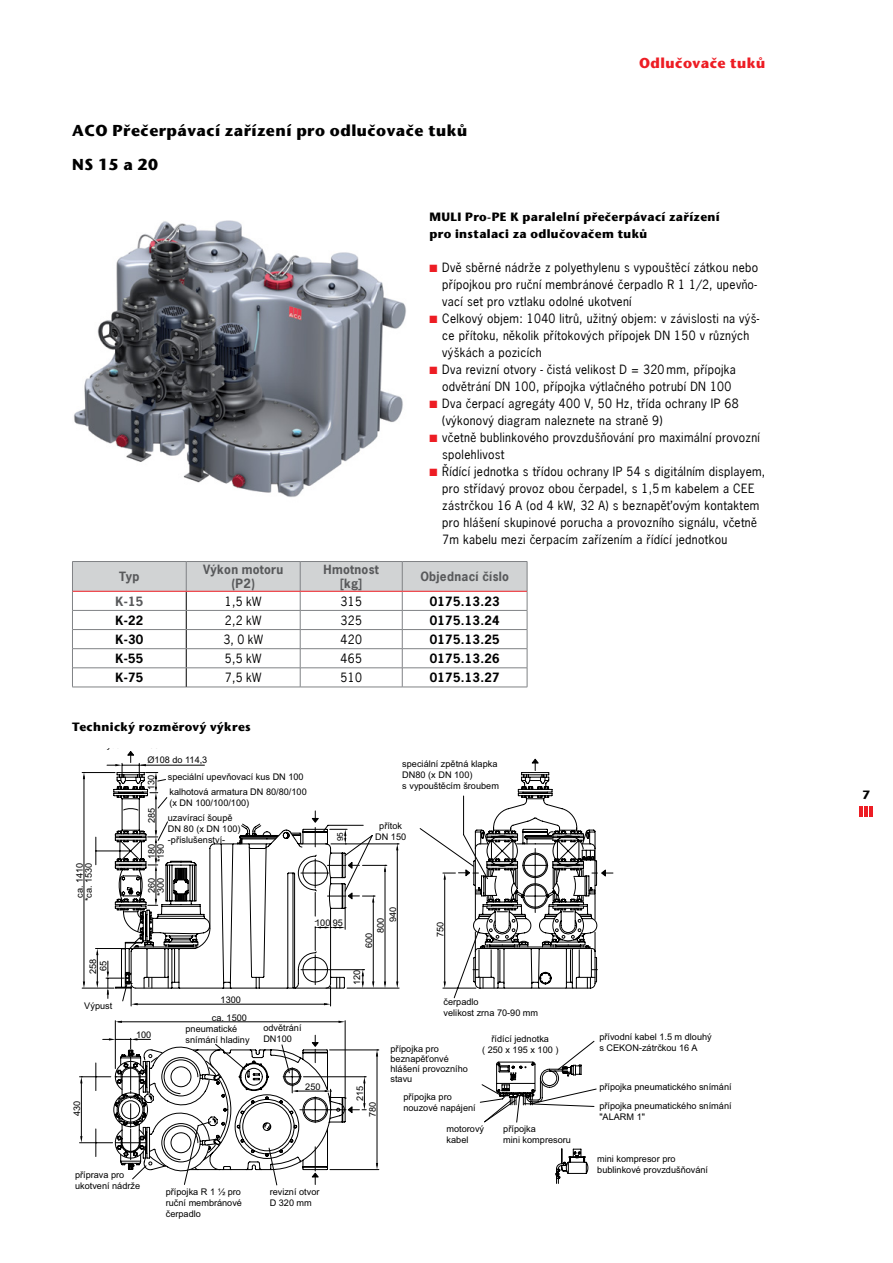
<style>
.page{position:relative;width:893px;height:1263px;background:#fff}
.page>*{position:absolute;margin:0;border:0;box-sizing:border-box;transform-origin:0 0}
.t1{font:700 15.75px/34px "Stone Sans";letter-spacing:.03em;color:#000}
.t2{font:700 14.25px "Stone Sans";letter-spacing:.03em;color:#ed1d24}
.t3{font:12px/17px "News Gothic";letter-spacing:.025em;color:#000}
.t4{font:700 12px/17px "Stone Sans";letter-spacing:.03em;color:#000}
.t5{font:700 12px "News Gothic";letter-spacing:.025em;color:#000}
.t6{font:700 12px/13.5px "News Gothic";letter-spacing:.025em;color:#58595b;text-align:center}
.t7{font:9.15px/10.9px "Arial";color:#000}
.t8{font:8.25px "Arial";color:#000}
.s1{color:#ed1d24}
</style>
<div class="page">
<hr style="left:859px;top:806px;width:4px;height:10px;background:#ed1d24">
<hr style="left:864px;top:806px;width:4px;height:10px;background:#ed1d24">
<hr style="left:869px;top:806px;width:4px;height:10px;background:#ed1d24">
<hr style="left:72px;top:687px;width:114px;height:1px;background:#808285">
<hr style="left:186px;top:687px;width:114px;height:1px;background:#808285">
<hr style="left:300px;top:687px;width:102px;height:1px;background:#808285">
<hr style="left:402px;top:687px;width:125px;height:1px;background:#808285">
<svg style="left:72px;top:561px;width:456px;height:126px"></svg>
<hr style="left:73px;top:591px;width:113px;height:1px;background:#ed1d24">
<hr style="left:186px;top:591px;width:114px;height:1px;background:#ed1d24">
<hr style="left:300px;top:591px;width:102px;height:1px;background:#ed1d24">
<hr style="left:402px;top:591px;width:125px;height:1px;background:#ed1d24">
<svg style="left:80px;top:751px;width:533px;height:434px"></svg>
<img style="left:74px;top:220px;width:332px;height:277px">
<h1 class="t1" style="left:72px;top:114px;width:397px">ACO Přečerpávací zařízení pro odlučovače tuků<br>NS 15 a 20</h1>
<p class="t2" style="left:639px;top:55px;width:128px">Odlučovače tuků</p>
<p class="t4" style="left:429px;top:208px;width:292px">MULI Pro-PE K paralelní přečerpávací zařízení pro instalaci za odlučovačem tuků</p>
<p class="t3" style="left:442px;top:259px;width:318px;text-indent:-13px"><span class="s1">■</span> Dvě sběrné nádrže z polyethylenu s vypouštěcí zátkou nebo přípojkou pro ruční membránové čerpadlo R 1 1/2, upevňo&shy;vací set pro vztlaku odolné ukotvení</p>
<p class="t3" style="left:442px;top:310px;width:318px;text-indent:-13px"><span class="s1">■</span> Celkový objem: 1040 litrů, užitný objem: v závislosti na výš&shy;ce přítoku, několik přítokových přípojek DN 150 v různých výškách a pozicích</p>
<p class="t3" style="left:442px;top:361px;width:295px;text-indent:-13px"><span class="s1">■</span> Dva revizní otvory - čistá velikost D = 320 mm, přípojka odvětrání DN 100, přípojka výtlačného potrubí DN 100</p>
<p class="t3" style="left:442px;top:395px;width:298px;text-indent:-13px"><span class="s1">■</span> Dva čerpací agregáty 400 V, 50 Hz, třída ochrany IP 68 (výkonový diagram naleznete na straně 9)</p>
<p class="t3" style="left:442px;top:429px;width:319px;text-indent:-13px"><span class="s1">■</span> včetně bublinkového provzdušňování pro maximální provozní spolehlivost</p>
<p class="t3" style="left:442px;top:463px;width:325px;text-indent:-13px"><span class="s1">■</span> Řídící jednotka s třídou ochrany IP 54 s digitálním displayem, pro střídavý provoz obou čerpadel, s 1,5 m kabelem a CEE zástrčkou 16 A (od 4 kW, 32 A) s beznapěťovým kontaktem pro hlášení skupinové porucha a provozního signálu, včetně 7m kabelu mezi čerpacím zařízením a řídící jednotkou</p>
<p class="t6" style="left:119px;top:569px;width:22px">Typ</p>
<p class="t6" style="left:203px;top:563px;width:82px">Výkon motoru (P2)</p>
<p class="t6" style="left:324px;top:563px;width:57px">Hmotnost [kg]</p>
<p class="t6" style="left:420px;top:569px;width:90px">Objednací číslo</p>
<p class="t6" style="left:115px;top:594px;width:29px">K-15</p>
<p class="t3" style="left:225px;top:592px;width:38px">1,5 kW</p>
<p class="t3" style="left:341px;top:592px;width:23px">315</p>
<p class="t5" style="left:430px;top:593px;width:71px">0175.13.23</p>
<p class="t5" style="left:115px;top:612px;width:29px">K-22</p>
<p class="t3" style="left:225px;top:612px;width:38px">2,2 kW</p>
<p class="t3" style="left:341px;top:612px;width:23px">325</p>
<p class="t5" style="left:430px;top:612px;width:71px">0175.13.24</p>
<p class="t5" style="left:115px;top:631px;width:29px">K-30</p>
<p class="t3" style="left:223px;top:631px;width:41px">3, 0 kW</p>
<p class="t3" style="left:341px;top:631px;width:23px">420</p>
<p class="t5" style="left:430px;top:631px;width:71px">0175.13.25</p>
<p class="t5" style="left:115px;top:650px;width:29px">K-55</p>
<p class="t3" style="left:225px;top:650px;width:38px">5,5 kW</p>
<p class="t3" style="left:341px;top:650px;width:23px">465</p>
<p class="t5" style="left:430px;top:650px;width:71px">0175.13.26</p>
<p class="t5" style="left:115px;top:669px;width:29px">K-75</p>
<p class="t3" style="left:225px;top:669px;width:38px">7,5 kW</p>
<p class="t3" style="left:341px;top:669px;width:23px">510</p>
<p class="t5" style="left:430px;top:669px;width:71px">0175.13.27</p>
<p class="t4" style="left:72px;top:719px;width:180px">Technický rozměrový výkres</p>
<p class="t7" style="left:83px;top:901px;width:40px;rotate:-90deg">*ca. 1530</p>
<p class="t7" style="left:74px;top:898px;width:37px;rotate:-90deg">ca. 1410</p>
<p class="t7" style="left:87px;top:974px;width:17px;rotate:-90deg">258</p>
<p class="t7" style="left:98px;top:971px;width:12px;rotate:-90deg">65</p>
<p class="t7" style="left:84px;top:1000px;width:29px">Výpust</p>
<p class="t7" style="left:72px;top:1116px;width:17px;rotate:-90deg">430</p>
<p class="t7" style="left:148px;top:755px;width:61px">Ø108 do 114,3</p>
<p class="t7" style="left:168px;top:771px;width:137px">speciální upevňovací kus DN 100</p>
<p class="t7" style="left:168px;top:812px;width:74px">uzavírací šoupě<br>DN 80 (x DN 100) -příslušenství-</p>
<p class="t7" style="left:146px;top:790px;width:17px;rotate:-90deg">130</p>
<p class="t7" style="left:169px;top:786px;width:139px">kalhotová armatura DN 80/80/100 (x DN 100/100/100)</p>
<p class="t7" style="left:146px;top:823px;width:17px;rotate:-90deg">285</p>
<p class="t7" style="left:147px;top:862px;width:20px;line-height:9px;text-align:center;rotate:-90deg">180 *190</p>
<p class="t7" style="left:155px;top:896px;width:20px;rotate:-90deg">*300</p>
<p class="t7" style="left:146px;top:893px;width:17px;rotate:-90deg">260</p>
<p class="t8" style="left:335px;top:841px;width:11px;rotate:-90deg">95</p>
<p class="t7" style="left:315px;top:917px;width:29px">100 95</p>
<p class="t7" style="left:136px;top:1029px;width:17px">100</p>
<p class="t7" style="left:221px;top:994px;width:22px">1300</p>
<p class="t7" style="left:212px;top:1012px;width:37px">ca. 1500</p>
<p class="t7" style="left:186px;top:1023px;width:66px">pneumatické snímání hladiny</p>
<p class="t7" style="left:263px;top:1022px;width:40px">odvětrání<br>DN100</p>
<p class="t7" style="left:305px;top:1081px;width:17px">250</p>
<p class="t7" style="left:75px;top:1169px;width:67px">příprava pro ukotvení nádrže</p>
<p class="t7" style="left:166px;top:1187px;width:78px;text-align:justify">přípojka R 1 ½ pro ruční membránové čerpadlo</p>
<p class="t7" style="left:270px;top:1187px;width:51px">revizní otvor<br>D 320 mm</p>
<p class="t7" style="left:402px;top:758px;width:98px">speciální zpětná klapka<br>DN80 (x DN 100)<br>s vypouštěcím šroubem</p>
<p class="t7" style="left:375px;top:820px;width:33px;text-align:center">přítok<br>DN 150</p>
<p class="t7" style="left:374px;top:922px;width:17px;line-height:12.3px;text-indent:-11px;rotate:-90deg">800<br>940</p>
<p class="t7" style="left:363px;top:948px;width:17px;rotate:-90deg">600</p>
<p class="t7" style="left:352px;top:985px;width:17px;rotate:-90deg">120</p>
<p class="t7" style="left:435px;top:937px;width:17px;rotate:-90deg">750</p>
<p class="t7" style="left:444px;top:996px;width:96px">čerpadlo<br>velikost zrna 70-90 mm</p>
<p class="t7" style="left:355px;top:1101px;width:17px;rotate:-90deg">215</p>
<p class="t7" style="left:367px;top:1117px;width:17px;rotate:-90deg">780</p>
<p class="t7" style="left:482px;top:1034px;width:78px;text-align:center">řídící jednotka<br>( 250 x 195 x 100 )</p>
<p class="t7" style="left:599px;top:1031px;width:114px">přívodní kabel 1.5 m dlouhý s CEKON-zátrčkou 16 A</p>
<p class="t7" style="left:599px;top:1082px;width:134px">přípojka pneumatického snímání</p>
<p class="t7" style="left:447px;top:1123px;width:39px">motorový kabel</p>
<p class="t7" style="left:503px;top:1123px;width:69px">přípojka<br>mini kompresoru</p>
<p class="t7" style="left:391px;top:1044px;width:79px;line-height:9.9px">přípojka pro beznapěťonvé hlášení provozního stavu</p>
<p class="t7" style="left:403px;top:1091px;width:74px">přípojka pro nouzové napájení</p>
<p class="t7" style="left:599px;top:1100px;width:134px">přípojka pneumatického snímání "ALARM 1"</p>
<p class="t7" style="left:597px;top:1153px;width:112px">mini kompresor pro bublinkové provzdušňování</p>
<p class="t4" style="left:862px;top:787px;width:9px">7</p>
</div>
